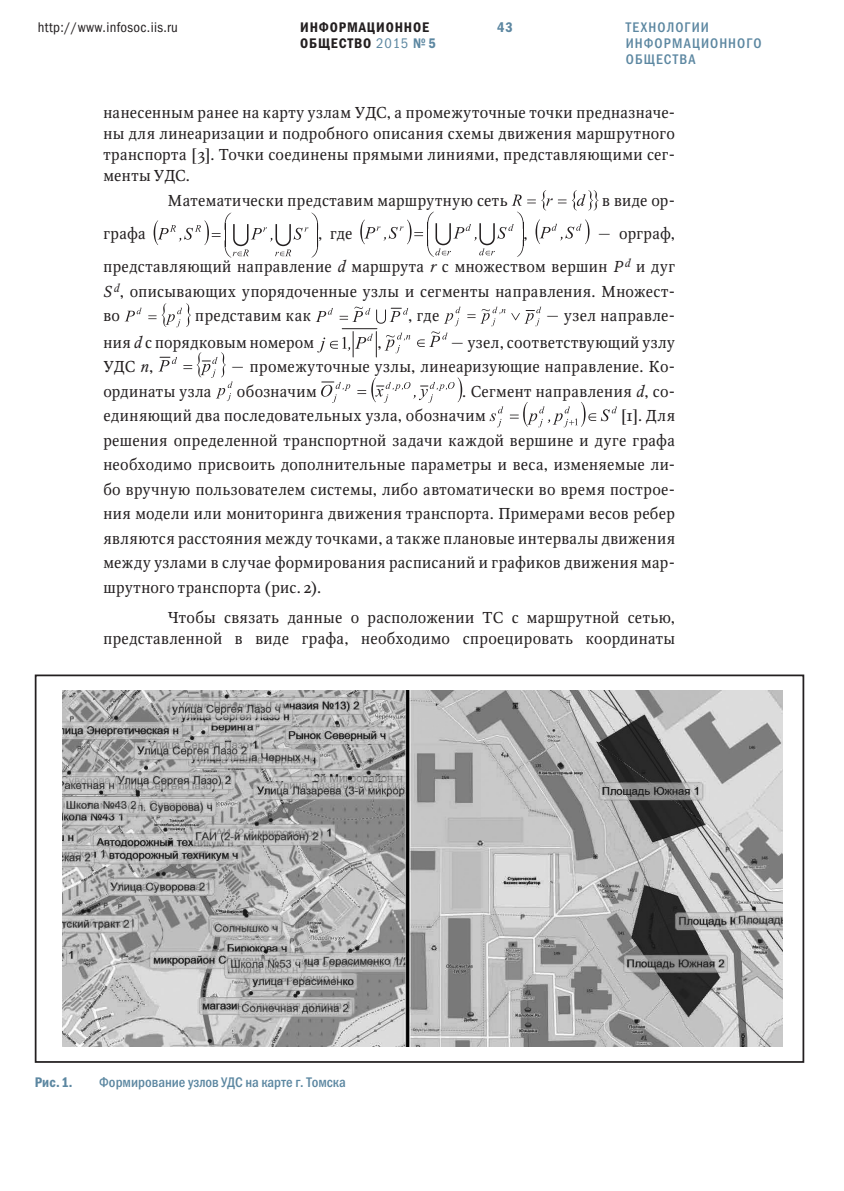
<style>
.page{position:relative;width:844px;height:1191px;background:#fff}
.page>*{position:absolute;margin:0;border:0;box-sizing:border-box;transform-origin:0 0}
.t1{font:15.75px/24.5px "Octava";letter-spacing:.025em;color:#231f20;text-align:justify}
.t2{font:14px "Franklin Gothic Medi Cond ITC";color:#5c87a1}
.t3{font:14px/15.8px "Franklin Gothic Medi Cond ITC";letter-spacing:.075em;color:#5c87a1}
.t4{font:14px/15.8px "Franklin Gothic Demi Cond ITC";letter-spacing:.06em;color:#231f20}
.t5{font:14px "Franklin Gothic Book Cond ITC";letter-spacing:.025em;color:#231f20}
.t6{font:14px "Franklin Gothic Demi Cond ITC";color:#5c87a1}
.s1{font-family:"Franklin Gothic Book Cond ITC";color:#5c87a1}
.s2{color:#5c87a1}
.s3{font-style:italic}
</style>
<div class="page">
<svg style="left:154px;top:213px;width:164px;height:45px"></svg>
<svg style="left:360px;top:190px;width:238px;height:67px"></svg>
<svg style="left:125px;top:303px;width:66px;height:24px"></svg>
<svg style="left:467px;top:307px;width:74px;height:19px"></svg>
<svg style="left:315px;top:307px;width:145px;height:50px"></svg>
<svg style="left:158px;top:352px;width:74px;height:49px"></svg>
<svg style="left:321px;top:377px;width:141px;height:26px"></svg>
<svg style="left:489px;top:402px;width:127px;height:25px"></svg>
<img style="left:62px;top:690px;width:720px;height:356px">
<div style="left:35px;top:674px;width:769px;height:388px;border:2px solid #231f20"></div>
<p class="t5" style="left:38px;top:19px;width:141px">http://www.infosoc.iis.ru</p>
<p class="t6" style="left:497px;top:19px;width:17px">43</p>
<p class="t4" style="left:300px;top:19px;width:137px">ИНФОРМАЦИОННОЕ<br>ОБЩЕСТВО <span class="s1">2015</span> <span class="s2">№ 5</span></p>
<p class="t3" style="left:625px;top:19px;width:137px">ТЕХНОЛОГИИ<br>ИНФОРМАЦИОННОГО<br>ОБЩЕСТВА</p>
<p class="t1" style="left:103px;top:102px;width:573px;line-height:21px">нанесенным ранее на карту узлам УДС, а промежуточные точки предназначе&shy;ны для линеаризации и подробного описания схемы движения маршрутного транспорта [3]. Точки соединены прямыми линиями, представляющими сег&shy;менты УДС.</p>
<p class="t1" style="left:168px;top:188px;width:341px">Математически представим маршрутную сеть</p>
<p class="t1" style="left:602px;top:188px;width:74px">в виде ор-</p>
<p class="t1" style="left:103px;top:221px;width:44px">графа</p>
<p class="t1" style="left:318px;top:221px;width:36px">, где</p>
<p class="t1" style="left:523px;top:221px;width:6px">,</p>
<p class="t1" style="left:103px;top:217px;width:573px;line-height:33.2px;text-align:right">— орграф,<br>представляющий направление <span class="s3">d</span> маршрута <span class="s3">r</span> с множеством вершин <span class="s3">P</span><sup>d</sup> и дуг</p>
<p class="t1" style="left:103px;top:279px;width:573px"><span class="s3">S</span><sup>d</sup>, описывающих упорядоченные узлы и сегменты направления. Множест&shy;во</p>
<p class="t1" style="left:195px;top:304px;width:117px">представим как</p>
<p class="t1" style="left:408px;top:304px;width:33px">, где</p>
<p class="t1" style="left:545px;top:304px;width:131px">— узел направле-</p>
<p class="t1" style="left:103px;top:330px;width:212px">ния <span class="s3">d</span> с порядковым номером</p>
<p class="t1" style="left:377px;top:330px;width:6px">,</p>
<p class="t1" style="left:450px;top:330px;width:226px">— узел, соответствующий узлу</p>
<p class="t1" style="left:103px;top:354px;width:51px">УДС <span class="s3">n</span>,</p>
<p class="t1" style="left:231px;top:354px;width:445px">— промежуточные узлы, линеаризующие направление. Ко-</p>
<p class="t1" style="left:103px;top:379px;width:110px">ординаты узла</p>
<p class="t1" style="left:237px;top:379px;width:81px">обозначим</p>
<p class="t1" style="left:103px;top:379px;width:573px;text-indent:359px">. Сегмент направления <span class="s3">d</span>, со&shy;единяющий два последовательных узла, обозначим</p>
<p class="t1" style="left:103px;top:403px;width:573px;text-indent:517px">[1]. Для решения определенной транспортной задачи каждой вершине и дуге графа необходимо присвоить дополнительные параметры и веса, изменяемые ли&shy;бо вручную пользователем системы, либо автоматически во время построе&shy;ния модели или мониторинга движения транспорта. Примерами весов ребер являются расстояния между точками, а также плановые интервалы движения между узлами в случае формирования расписаний и графиков движения мар&shy;шрутного транспорта (рис. 2).</p>
<p class="t1" style="left:103px;top:606px;width:573px;line-height:21px;text-align:right">Чтобы связать данные о расположении ТС с маршрутной сетью, представленной в виде графа, необходимо спроецировать координаты</p>
<p class="t6" style="left:35px;top:1073px;width:39px">Рис. 1.</p>
<p class="t2" style="left:99px;top:1073px;width:248px">Формирование узлов УДС на карте г. Томска</p>
</div>
